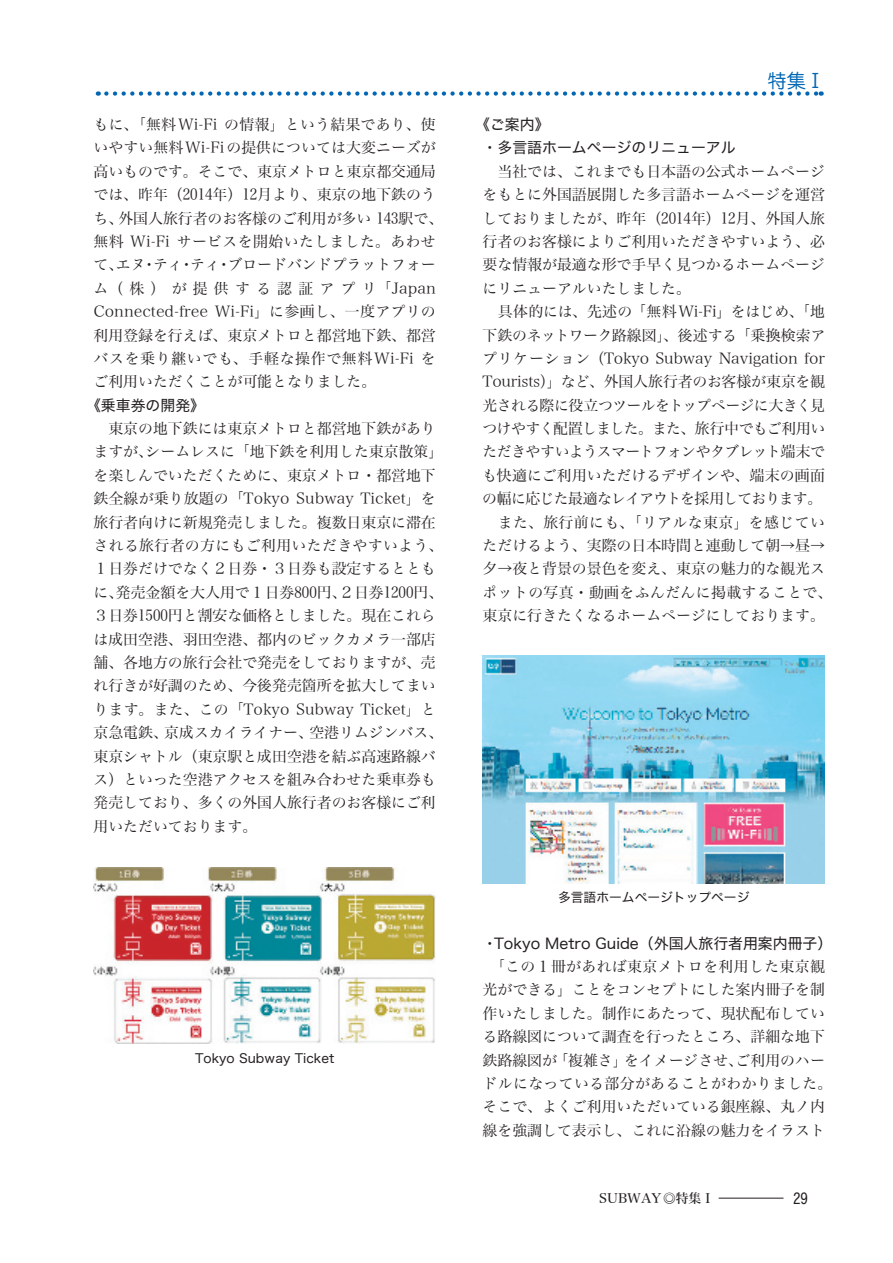
<style>
.page{position:relative;width:893px;height:1263px;background:#fff}
.page>*{position:absolute;margin:0;border:0;box-sizing:border-box;transform-origin:0 0}
.t1{font:19.2px "Jun 201 Pro Regular 90 msp RKSJ H";color:#0166b3}
.t2{font:14.85px/23.4px "Hiragino Min W3 90 ms RKSJ H";color:#231f20}
.t3{font:14.85px "Hiragino Min W3 90 msp RKSJ H";color:#231f20}
.t4{font:14.85px "Hiragino Min W3 90 ms RKSJ H";letter-spacing:.025em;color:#231f20}
.t5{font:14.85px "Hiragino Min W3 90 ms RKSJ H";letter-spacing:.02em;color:#231f20}
.t6{font:14.85px "Hiragino Min W3 90 ms RKSJ H";letter-spacing:.045em;color:#231f20}
.t7{font:14.85px "Hiragino Min W3 90 ms RKSJ H";letter-spacing:.42em;color:#231f20}
.t8{font:14.85px "Hiragino Kaku W4 90 ms RKSJ H";color:#231f20}
.t9{font:12.75px "Hiragino Kaku W4 90 msp RKSJ H";color:#231f20}
.t10{font:12.75px "Hiragino Kaku W4 90 ms RKSJ H";color:#231f20}
.t11{font:12.75px "Hiragino Min W5 90 msp RKSJ H";color:#231f20}
.s1{font-family:"Hiragino Min W3 90 msp RKSJ H"}
.s2{font-family:"Hiragino Min W3 90 ms RKSJ H"}
.s3{font-family:"Hiragino Kaku W4 90 ms RKSJ H"}
.s4{font-family:"Hiragino Kaku W4 90 msp RKSJ H"}
</style>
<div class="page">
<hr style="left:719px;top:1198px;width:64px;height:1px;background:#231f20">
<img style="left:94px;top:868px;width:342px;height:175px">
<img style="left:483px;top:655px;width:342px;height:228px">
<svg style="left:106px;top:91px;width:716px;height:5px"></svg>
<p class="t5" style="left:94px;top:117px;width:344px">もに、「無料<span class="s1">Wi-Fi</span> の情報」という結果であり、使</p>
<p class="t2" style="left:94px;top:137px;width:344px">いやすい無料<span class="s1">Wi-Fi</span>の提供については大変ニーズが</p>
<p class="t2" style="left:94px;top:160px;width:344px">高いものです。そこで、東京メトロと東京都交通局</p>
<p class="t2" style="left:94px;top:183px;width:344px">では、昨年（2014年）12月より、東京の地下鉄のう</p>
<p class="t2" style="left:94px;top:207px;width:351px">ち、外国人旅行者のお客様のご利用が多い 143駅で、</p>
<p class="t4" style="left:94px;top:234px;width:344px">無料 <span class="s1">Wi-Fi</span> サービスを開始いたしました。あわせ</p>
<p class="t2" style="left:94px;top:254px;width:344px">て、エヌ・ティ・ティ・ブロードバンドプラットフォー</p>
<p class="t7" style="left:94px;top:281px;width:344px">ム（株）が提供する認証アプリ「<span class="s1">Japan</span></p>
<p class="t3" style="left:94px;top:304px;width:344px">Connected-free Wi-Fi<span class="s2">」に参画し、一度アプリの</span></p>
<p class="t2" style="left:94px;top:324px;width:344px">利用登録を行えば、東京メトロと都営地下鉄、都営</p>
<p class="t6" style="left:94px;top:351px;width:344px">バスを乗り継いでも、手軽な操作で無料<span class="s1">Wi-Fi</span> を</p>
<p class="t2" style="left:94px;top:370px;width:284px">ご利用いただくことが可能となりました。</p>
<p class="t8" style="left:86px;top:398px;width:121px">《乗車券の開発》</p>
<p class="t2" style="left:94px;top:417px;width:344px">　東京の地下鉄には東京メトロと都営地下鉄があり</p>
<p class="t2" style="left:94px;top:441px;width:351px">ますが、シームレスに「地下鉄を利用した東京散策」</p>
<p class="t2" style="left:94px;top:464px;width:344px">を楽しんでいただくために、東京メトロ・都営地下</p>
<p class="t3" style="left:94px;top:491px;width:344px"><span class="s2">鉄全線が乗り放題の「</span>Tokyo Subway Ticket<span class="s2">」を</span></p>
<p class="t2" style="left:94px;top:511px;width:344px">旅行者向けに新規発売しました。複数日東京に滞在</p>
<p class="t4" style="left:94px;top:538px;width:351px">される旅行者の方にもご利用いただきやすいよう、</p>
<p class="t2" style="left:94px;top:558px;width:344px">１日券だけでなく２日券・３日券も設定するととも</p>
<p class="t2" style="left:94px;top:581px;width:351px">に、発売金額を大人用で１日券800円、２日券1200円、</p>
<p class="t2" style="left:94px;top:604px;width:344px">３日券1500円と割安な価格としました。現在これら</p>
<p class="t2" style="left:94px;top:628px;width:344px">は成田空港、羽田空港、都内のビックカメラ一部店</p>
<p class="t2" style="left:94px;top:651px;width:344px">舗、各地方の旅行会社で発売をしておりますが、売</p>
<p class="t2" style="left:94px;top:674px;width:344px">れ行きが好調のため、今後発売箇所を拡大してまい</p>
<p class="t3" style="left:94px;top:702px;width:344px"><span class="s2">ります。また、この「</span>Tokyo Subway Ticket<span class="s2">」と</span></p>
<p class="t2" style="left:94px;top:721px;width:351px">京急電鉄、京成スカイライナー、空港リムジンバス、</p>
<p class="t2" style="left:94px;top:745px;width:344px">東京シャトル（東京駅と成田空港を結ぶ高速路線バ</p>
<p class="t2" style="left:94px;top:768px;width:344px">ス）といった空港アクセスを組み合わせた乗車券も</p>
<p class="t2" style="left:94px;top:791px;width:344px">発売しており、多くの外国人旅行者のお客様にご利</p>
<p class="t2" style="left:94px;top:815px;width:165px">用いただいております。</p>
<p class="t9" style="left:195px;top:1052px;width:141px">Tokyo Subway Ticket</p>
<p class="t1" style="left:767px;top:74px;width:59px">特集Ⅰ</p>
<p class="t2" style="left:482px;top:113px;width:352px;text-indent:-7px"><span class="s3">《ご案内》<br>・多言語ホームページのリニューアル<br></span>　当社では、これまでも日本語の公式ホームページをもとに外国語展開した多言語ホームページを運営しておりましたが、昨年（2014年）12月、外国人旅行者のお客様によりご利用いただきやすいよう、必要な情報が最適な形で手早く見つかるホームページにリニューアルいたしました。<br>　具体的には、先述の「無料<span class="s1">Wi-Fi</span>」をはじめ、「地下鉄のネットワーク路線図」、後述する「乗換検索アプリケーション（<span class="s1">Tokyo Subway Navigation for<br>Tourists</span>）」など、外国人旅行者のお客様が東京を観光される際に役立つツールをトップページに大きく見つけやすく配置しました。また、旅行中でもご利用いただきやすいようスマートフォンやタブレット端末でも快適にご利用いただけるデザインや、端末の画面の幅に応じた最適なレイアウトを採用しております。　また、旅行前にも、「リアルな東京」を感じていただけるよう、実際の日本時間と連動して朝→昼→夕→夜と背景の景色を変え、東京の魅力的な観光スポットの写真・動画をふんだんに掲載することで、東京に行きたくなるホームページにしております。</p>
<p class="t10" style="left:558px;top:890px;width:193px">多言語ホームページトップページ</p>
<p class="t2" style="left:483px;top:932px;width:351px;text-align:center"><span class="s3">・</span><span class="s4">Tokyo Metro Guide</span><span class="s3">（外国人旅行者用案内冊子）</span>「この１冊があれば東京メトロを利用した東京観光ができる」ことをコンセプトにした案内冊子を制作いたしました。制作にあたって、現状配布している路線図について調査を行ったところ、詳細な地下鉄路線図が「複雑さ」をイメージさせ、ご利用のハードルになっている部分があることがわかりました。そこで、よくご利用いただいている銀座線、丸ノ内線を強調して表示し、これに沿線の魅力をイラスト</p>
<p class="t11" style="left:599px;top:1192px;width:117px">SUBWAY◎特集Ⅰ</p>
<p class="t8" style="left:793px;top:1191px;width:16px">29</p>
</div>
